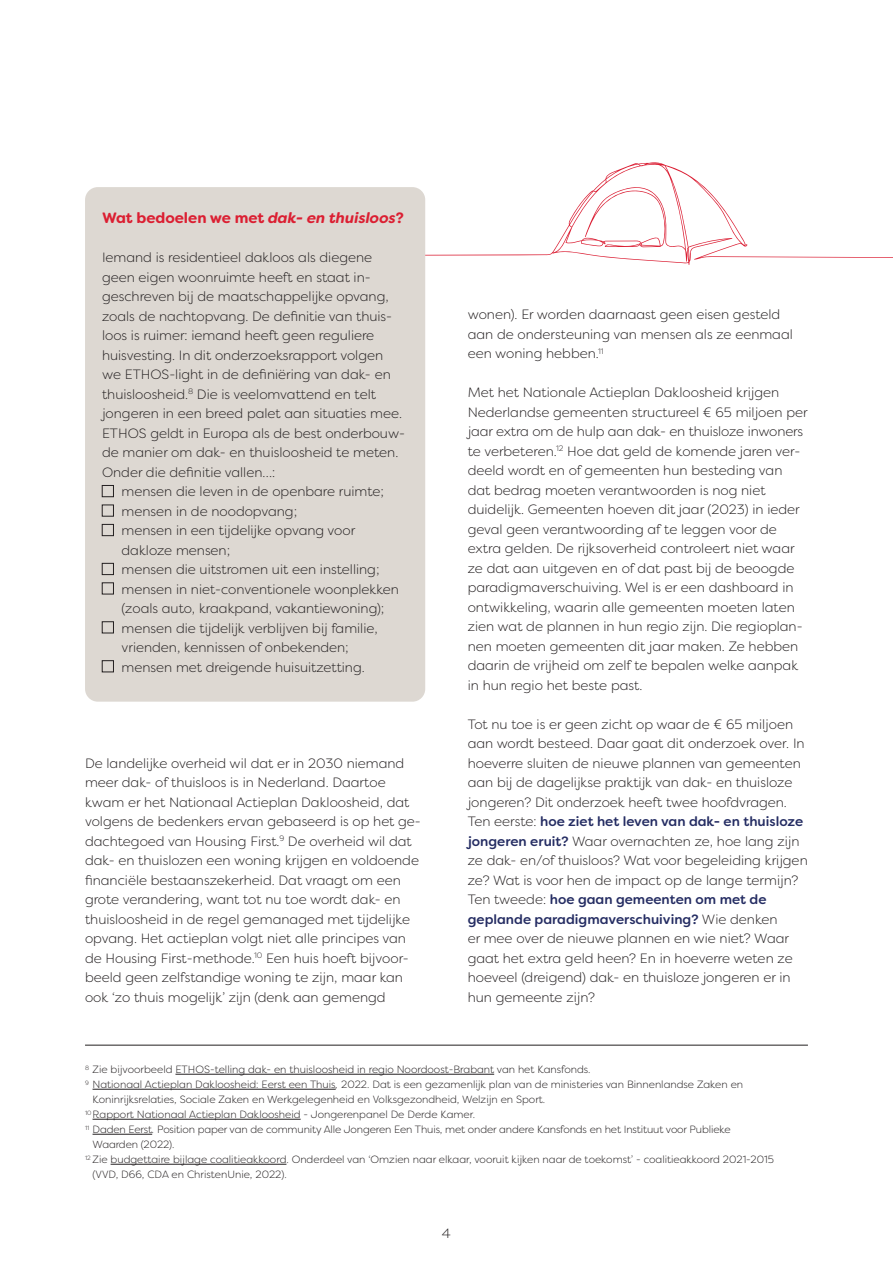
<style>
.page{position:relative;width:893px;height:1263px;background:#fff}
.page>*{position:absolute;margin:0;border:0;box-sizing:border-box;transform-origin:0 0}
.t1{font:700 15px "Filson Soft";color:#db1f32}
.t2{font:300 13.5px/19.5px "Filson Soft";color:#231f20}
.t3{font:300 10.5px "Filson Soft";color:#231f20}
.s1{font-style:italic}
.s2{font-weight:500;color:#252d63}
</style>
<div class="page">
<svg style="left:416px;top:162px;width:477px;height:103px"></svg>
<hr style="left:175px;top:1074px;width:319px;height:1px;background:#231f20">
<hr style="left:93px;top:1089px;width:243px;height:1px;background:#231f20">
<hr style="left:93px;top:1119px;width:208px;height:1px;background:#231f20">
<hr style="left:93px;top:1134px;width:59px;height:1px;background:#231f20">
<hr style="left:111px;top:1164px;width:175px;height:1px;background:#231f20">
<hr style="left:85px;top:1045px;width:723px;height:1px;background:#231f20">
<div style="left:85px;top:187px;width:340px;height:515px;background:#ddd8d2;border-radius:13px"></div>
<div style="left:102px;top:485px;width:12px;height:12px;border:1px solid #231f20"></div>
<div style="left:102px;top:505px;width:12px;height:11px;border:1px solid #231f20"></div>
<div style="left:102px;top:524px;width:12px;height:12px;border:1px solid #231f20"></div>
<div style="left:102px;top:582px;width:12px;height:12px;border:1px solid #231f20"></div>
<div style="left:102px;top:621px;width:12px;height:12px;border:1px solid #231f20"></div>
<div style="left:102px;top:660px;width:12px;height:12px;border:1px solid #231f20"></div>
<div style="left:102px;top:563px;width:12px;height:12px;border:1px solid #231f20"></div>
<p class="t1" style="left:102px;top:209px;width:303px">Wat bedoelen we met <span class="s1">dak- en thuisloos</span>?</p>
<p class="t2" style="left:102px;top:248px;width:272px">Iemand is residentieel dakloos als diegene</p>
<p class="t2" style="left:102px;top:267px;width:270px">geen eigen woonruimte heeft en staat in-</p>
<p class="t2" style="left:102px;top:287px;width:288px">geschreven bij de maatschappelijke opvang,</p>
<p class="t2" style="left:102px;top:306px;width:292px">zoals de nachtopvang. De definitie van thuis-</p>
<p class="t2" style="left:102px;top:326px;width:274px">loos is ruimer: iemand heeft geen reguliere</p>
<p class="t2" style="left:102px;top:345px;width:283px">huisvesting. In dit onderzoeksrapport volgen</p>
<p class="t2" style="left:102px;top:365px;width:290px">we ETHOS-light in de definiëring van dak- en</p>
<p class="t2" style="left:102px;top:384px;width:275px">thuisloosheid.<sup>8</sup> Die is veelomvattend en telt</p>
<p class="t2" style="left:102px;top:404px;width:301px">jongeren in een breed palet aan situaties mee.</p>
<p class="t2" style="left:102px;top:423px;width:304px">ETHOS geldt in Europa als de best onderbouw-</p>
<p class="t2" style="left:102px;top:443px;width:298px">de manier om dak- en thuisloosheid te meten.</p>
<p class="t2" style="left:102px;top:462px;width:175px">Onder die definitie vallen…:</p>
<p class="t2" style="left:122px;top:482px;width:264px">mensen die leven in de openbare ruimte;</p>
<p class="t2" style="left:122px;top:501px;width:177px">mensen in de noodopvang;</p>
<p class="t2" style="left:122px;top:521px;width:235px">mensen in een tijdelijke opvang voor</p>
<p class="t2" style="left:122px;top:540px;width:110px">dakloze mensen;</p>
<p class="t2" style="left:122px;top:560px;width:259px">mensen die uitstromen uit een instelling;</p>
<p class="t2" style="left:122px;top:579px;width:279px">mensen in niet-conventionele woonplekken</p>
<p class="t2" style="left:122px;top:599px;width:264px">(zoals auto, kraakpand, vakantiewoning);</p>
<p class="t2" style="left:122px;top:618px;width:258px">mensen die tijdelijk verblijven bij familie,</p>
<p class="t2" style="left:122px;top:638px;width:229px">vrienden, kennissen of onbekenden;</p>
<p class="t2" style="left:122px;top:657px;width:245px">mensen met dreigende huisuitzetting.</p>
<p class="t2" style="left:85px;top:753px;width:337px">De landelijke overheid wil dat er in 2030 niemand meer dak- of thuisloos is in Nederland. Daartoe kwam er het Nationaal Actieplan Dakloosheid, dat volgens de bedenkers ervan gebaseerd is op het ge&shy;dachtegoed van Housing First.<sup>9</sup> De overheid wil dat dak- en thuislozen een woning krijgen en voldoende financiële bestaanszekerheid. Dat vraagt om een grote verandering, want tot nu toe wordt dak- en thuisloosheid in de regel gemanaged met tijdelijke opvang. Het actieplan volgt niet alle principes van de Housing First-methode.<sup>10</sup> Een huis hoeft bijvoor&shy;beeld geen zelfstandige woning te zijn, maar kan ook ‘zo thuis mogelijk’ zijn (denk aan gemengd</p>
<p class="t2" style="left:468px;top:304px;width:327px">wonen). Er worden daarnaast geen eisen gesteld aan de ondersteuning van mensen als ze eenmaal een woning hebben.<sup>11</sup></p>
<p class="t2" style="left:468px;top:382px;width:341px">Met het Nationale Actieplan Dakloosheid krijgen Nederlandse gemeenten structureel € 65 miljoen per jaar extra om de hulp aan dak- en thuisloze inwoners te verbeteren.<sup>12</sup> Hoe dat geld de komende jaren ver&shy;deeld wordt en of gemeenten hun besteding van dat bedrag moeten verantwoorden is nog niet duidelijk. Gemeenten hoeven dit jaar (2023) in ieder geval geen verantwoording af te leggen voor de extra gelden. De rijksoverheid controleert niet waar ze dat aan uitgeven en of dat past bij de beoogde paradigmaverschuiving. Wel is er een dashboard in ontwikkeling, waarin alle gemeenten moeten laten zien wat de plannen in hun regio zijn. Die regioplan&shy;nen moeten gemeenten dit jaar maken. Ze hebben daarin de vrijheid om zelf te bepalen welke aanpak in hun regio het beste past.</p>
<p class="t2" style="left:468px;top:714px;width:341px">Tot nu toe is er geen zicht op waar de € 65 miljoen aan wordt besteed. Daar gaat dit onderzoek over. In hoeverre sluiten de nieuwe plannen van gemeenten aan bij de dagelijkse praktijk van dak- en thuisloze jongeren? Dit onderzoek heeft twee hoofdvragen.<br>Ten eerste: <span class="s2">hoe ziet het leven van dak- en thuisloze jongeren eruit?</span> Waar overnachten ze, hoe lang zijn ze dak- en/of thuisloos? Wat voor begeleiding krijgen ze? Wat is voor hen de impact op de lange termijn?<br>Ten tweede: <span class="s2">hoe gaan gemeenten om met de geplande paradigmaverschuiving?</span> Wie denken<br>er mee over de nieuwe plannen en wie niet? Waar gaat het extra geld heen? En in hoeverre weten ze hoeveel (dreigend) dak- en thuisloze jongeren er in hun gemeente zijn?</p>
<p class="t3" style="left:85px;top:1063px;width:507px"><sup>8</sup> Zie bijvoorbeeld ETHOS-telling dak- en thuisloosheid in regio Noordoost-Brabant van het Kansfonds.</p>
<p class="t3" style="left:85px;top:1078px;width:660px"><sup>9</sup> Nationaal Actieplan Dakloosheid: Eerst een Thuis<span class="s1">,</span> 2022. Dat is een gezamenlijk plan van de ministeries van Binnenlandse Zaken en</p>
<p class="t3" style="left:93px;top:1093px;width:454px">Koninrijksrelaties, Sociale Zaken en Werkgelegenheid en Volksgezondheid, Welzijn en Sport.</p>
<p class="t3" style="left:85px;top:1108px;width:392px"><sup>10</sup> Rapport Nationaal Actieplan Dakloosheid - Jongerenpanel De Derde Kamer.</p>
<p class="t3" style="left:85px;top:1123px;width:647px"><sup>11</sup> Daden Eerst<span class="s1">.</span> Position paper van de community Alle Jongeren Een Thuis, met onder andere Kansfonds en het Instituut voor Publieke</p>
<p class="t3" style="left:93px;top:1138px;width:83px">Waarden (2022).</p>
<p class="t3" style="left:85px;top:1153px;width:690px"><sup>12</sup> Zie budgettaire bijlage coalitieakkoord. Onderdeel van ‘Omzien naar elkaar, vooruit kijken naar de toekomst’ - coalitieakkoord 2021-2015</p>
<p class="t3" style="left:93px;top:1168px;width:196px">(VVD, D66, CDA en ChristenUnie, 2022).</p>
<p class="t2" style="left:442px;top:1224px;width:11px">4</p>
</div>
